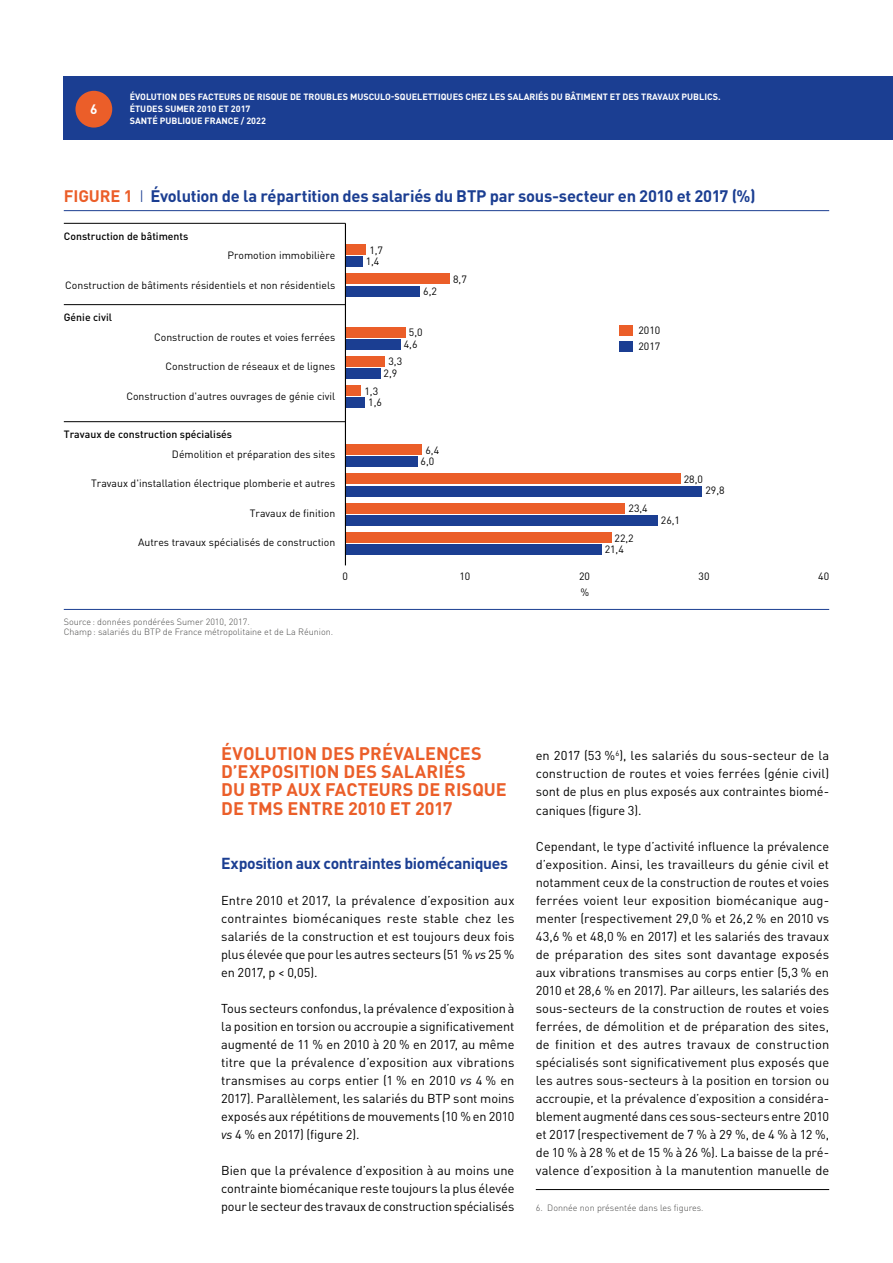
<style>
.page{position:relative;width:893px;height:1263px;background:#fff}
.page>*{position:absolute;margin:0;border:0;box-sizing:border-box;transform-origin:0 0}
.Inter-1-Grille{font:700 18px/18px "DIN Pro";color:#eb5e29}
.FIG-Titre-Filet{font:700 16.5px "DIN Pro";letter-spacing:-.015em;color:#1b3e92}
.Inter-2-Grille{font:700 15.75px "DIN Pro";letter-spacing:-.025em;color:#1b3e92}
.t1{font:700 13.5px "DIN Pro";color:#fff}
.Textecourant{font:12.75px/18px "DIN Pro";letter-spacing:-.005em;color:#000;text-align:justify}
.t2{font:10.5px/11.6px "DIN Pro";color:#000;text-align:center}
.t3{font:500 10.5px/19.5px "DIN Pro";color:#000}
.t4{font:700 9px/12px "DIN Pro";color:#fff}
.TAB-Source{font:300 9px "DIN Pro";color:#4a4a49}
.FIG-Source-Filet{font:300 9px "DIN Pro";color:#4a4a49}
.Note-Bas_de_page{font:300 9px "DIN Pro";color:#4a4a49}
.s1{color:#eb5e29}
.s2{font-weight:300}
.s3{font-weight:400}
.s4{font-style:italic}
</style>
<div class="page">
<div style="left:64px;top:77px;width:829px;height:63px;background:#1b3e92"></div>
<div style="left:75px;top:91px;width:37px;height:37px;background:#eb5e29;border-radius:50%"></div>
<hr style="left:536px;top:1189px;width:293px;height:1px;background:#000">
<hr style="left:64px;top:210px;width:765px;height:1px;background:#1b3e92">
<hr style="left:64px;top:609px;width:765px;height:1px;background:#1b3e92">
<div style="left:345px;top:544px;width:256px;height:11px;background:#1b3e92"></div>
<div style="left:345px;top:532px;width:266px;height:11px;background:#eb5e29"></div>
<div style="left:345px;top:515px;width:312px;height:11px;background:#1b3e92"></div>
<div style="left:345px;top:503px;width:280px;height:10px;background:#eb5e29"></div>
<div style="left:345px;top:486px;width:357px;height:10px;background:#1b3e92"></div>
<div style="left:345px;top:473px;width:335px;height:11px;background:#eb5e29"></div>
<div style="left:345px;top:456px;width:72px;height:11px;background:#1b3e92"></div>
<div style="left:345px;top:444px;width:77px;height:11px;background:#eb5e29"></div>
<div style="left:345px;top:398px;width:20px;height:10px;background:#1b3e92"></div>
<div style="left:345px;top:385px;width:16px;height:11px;background:#eb5e29"></div>
<div style="left:345px;top:368px;width:35px;height:11px;background:#1b3e92"></div>
<div style="left:345px;top:356px;width:40px;height:11px;background:#eb5e29"></div>
<div style="left:345px;top:339px;width:55px;height:11px;background:#1b3e92"></div>
<div style="left:345px;top:327px;width:60px;height:10px;background:#eb5e29"></div>
<div style="left:345px;top:286px;width:75px;height:10px;background:#1b3e92"></div>
<div style="left:345px;top:273px;width:105px;height:11px;background:#eb5e29"></div>
<div style="left:345px;top:256px;width:17px;height:11px;background:#1b3e92"></div>
<div style="left:345px;top:244px;width:21px;height:11px;background:#eb5e29"></div>
<hr style="left:345px;top:223px;width:1px;height:342px;background:#000">
<hr style="left:64px;top:223px;width:281px;height:1px;background:#000">
<hr style="left:64px;top:304px;width:281px;height:1px;background:#000">
<hr style="left:64px;top:421px;width:281px;height:1px;background:#000">
<div style="left:620px;top:325px;width:13px;height:11px;background:#eb5e29"></div>
<div style="left:620px;top:341px;width:13px;height:11px;background:#1b3e92"></div>
<p class="t1" style="left:90px;top:98px;width:9px">6</p>
<p class="t4" style="left:130px;top:90px;width:592px">ÉVOLUTION DES FACTEURS DE RISQUE DE TROUBLES MUSCULO-SQUELETTIQUES CHEZ LES SALARIÉS DU BÂTIMENT ET DES TRAVAUX PUBLICS.<br>ÉTUDES SUMER 2010 ET 2017<br>SANTÉ PUBLIQUE FRANCE / 2022</p>
<p class="FIG-Titre-Filet" style="left:64px;top:182px;width:693px"><span class="s1">FIGURE 1</span> <span class="s2">I</span> Évolution de la répartition des salariés du BTP par sous-secteur en 2010 et 2017 (%)</p>
<p class="t3" style="left:64px;top:225px;width:126px">Construction de bâtiments</p>
<p class="t2" style="left:227px;top:249px;width:109px">Promotion immobilière</p>
<p class="t2" style="left:65px;top:278px;width:272px">Construction de bâtiments résidentiels et non résidentiels</p>
<p class="t3" style="left:64px;top:306px;width:50px">Génie civil</p>
<p class="t2" style="left:154px;top:330px;width:183px">Construction de routes et voies ferrées</p>
<p class="t2" style="left:165px;top:359px;width:171px">Construction de réseaux et de lignes</p>
<p class="t2" style="left:126px;top:389px;width:210px">Construction d'autres ouvrages de génie civil</p>
<p class="t3" style="left:172px;top:423px;width:165px;text-indent:-108px">Travaux de construction spécialisés<br><span class="s3">Démolition et préparation des sites</span></p>
<p class="t2" style="left:91px;top:476px;width:246px">Travaux d'installation électrique plomberie et autres</p>
<p class="t2" style="left:250px;top:506px;width:87px">Travaux de finition</p>
<p class="t2" style="left:138px;top:535px;width:199px">Autres travaux spécialisés de construction</p>
<p class="t2" style="left:366px;top:243px;width:19px">1,7<br>1,4</p>
<p class="t2" style="left:423px;top:284px;width:15px">6,2</p>
<p class="t2" style="left:404px;top:326px;width:20px">5,0<br>4,6</p>
<p class="t2" style="left:384px;top:355px;width:20px">3,3<br>2,9</p>
<p class="t2" style="left:364px;top:384px;width:19px">1,3<br>1,6</p>
<p class="t2" style="left:453px;top:272px;width:15px">8,7</p>
<p class="t2" style="left:421px;top:443px;width:20px">6,4<br>6,0</p>
<p class="t2" style="left:343px;top:569px;width:7px">0</p>
<p class="t2" style="left:459px;top:569px;width:12px">10</p>
<p class="FIG-Source-Filet" style="left:64px;top:615px;width:187px">Source: données pondérées Sumer 2010, 2017.</p>
<p class="TAB-Source" style="left:64px;top:626px;width:271px">Champ: salariés du BTP de France métropolitaine et de La Réunion.</p>
<p class="t2" style="left:638px;top:321px;width:23px;line-height:15.9px;text-align:left">2010<br>2017</p>
<p class="t2" style="left:628px;top:501px;width:21px">23,4</p>
<p class="t2" style="left:684px;top:472px;width:21px">28,0</p>
<p class="t2" style="left:705px;top:484px;width:21px">29,8</p>
<p class="t2" style="left:605px;top:531px;width:31px;text-align:left;text-indent:10px">22,2<br>21,4</p>
<p class="t2" style="left:661px;top:513px;width:21px">26,1</p>
<p class="t2" style="left:579px;top:569px;width:12px">20</p>
<p class="t2" style="left:699px;top:569px;width:12px">30</p>
<p class="t2" style="left:818px;top:569px;width:12px">40</p>
<p class="t2" style="left:580px;top:585px;width:10px">%</p>
<p class="Inter-1-Grille" style="left:221px;top:743px;width:287px">ÉVOLUTION DES PRÉVALENCES<br>D’EXPOSITION DES SALARIÉS<br>DU BTP AUX FACTEURS DE RISQUE<br>DE TMS ENTRE 2010 ET 2017</p>
<p class="Inter-2-Grille" style="left:221px;top:850px;width:288px">Exposition aux contraintes biomécaniques</p>
<p class="Textecourant" style="left:221px;top:890px;width:295px">Entre 2010 et 2017, la prévalence d’exposition aux contraintes biomécaniques reste stable chez les salariés de la construction et est toujours deux fois plus élevée que pour les autres secteurs (51 % <span class="s4">vs</span> 25 % en 2017, p &lt; 0,05).</p>
<p class="Textecourant" style="left:221px;top:998px;width:295px">Tous secteurs confondus, la prévalence d’exposition à la position en torsion ou accroupie a significativement augmenté de 11 % en 2010 à 20 % en 2017, au même titre que la prévalence d’exposition aux vibrations transmises au corps entier (1 % en 2010 <span class="s4">vs</span> 4 % en 2017). Parallèlement, les salariés du BTP sont moins exposés aux répétitions de mouvements (10 % en 2010 <span class="s4">vs</span> 4 % en 2017) (figure 2).</p>
<p class="Textecourant" style="left:221px;top:1160px;width:295px">Bien que la prévalence d’exposition à au moins une contrainte biomécanique reste toujours la plus élevée pour le secteur des travaux de construction spécialisés</p>
<p class="Textecourant" style="left:536px;top:746px;width:295px">en 2017 (53 %<sup>6</sup>), les salariés du sous-secteur de la construction de routes et voies ferrées (génie civil) sont de plus en plus exposés aux contraintes biomé&shy;caniques (figure 3).</p>
<p class="Textecourant" style="left:536px;top:836px;width:295px">Cependant, le type d’activité influence la prévalence d’exposition. Ainsi, les travailleurs du génie civil et notamment ceux de la construction de routes et voies ferrées voient leur exposition biomécanique aug&shy;menter (respectivement 29,0 % et 26,2 % en 2010 vs 43,6 % et 48,0 % en 2017) et les salariés des travaux de préparation des sites sont davantage exposés aux vibrations transmises au corps entier (5,3 % en 2010 et 28,6 % en 2017). Par ailleurs, les salariés des sous-secteurs de la construction de routes et voies ferrées, de démolition et de préparation des sites, de finition et des autres travaux de construction spécialisés sont significativement plus exposés que les autres sous-secteurs à la position en torsion ou accroupie, et la prévalence d’exposition a considéra&shy;blement augmenté dans ces sous-secteurs entre 2010 et 2017 (respectivement de 7 % à 29 %, de 4 % à 12 %, de 10 % à 28 % et de 15 % à 26 %). La baisse de la pré&shy;valence d’exposition à la manutention manuelle de</p>
<p class="Note-Bas_de_page" style="left:536px;top:1201px;width:169px">6. Donnée non présentée dans les figures.</p>
</div>
